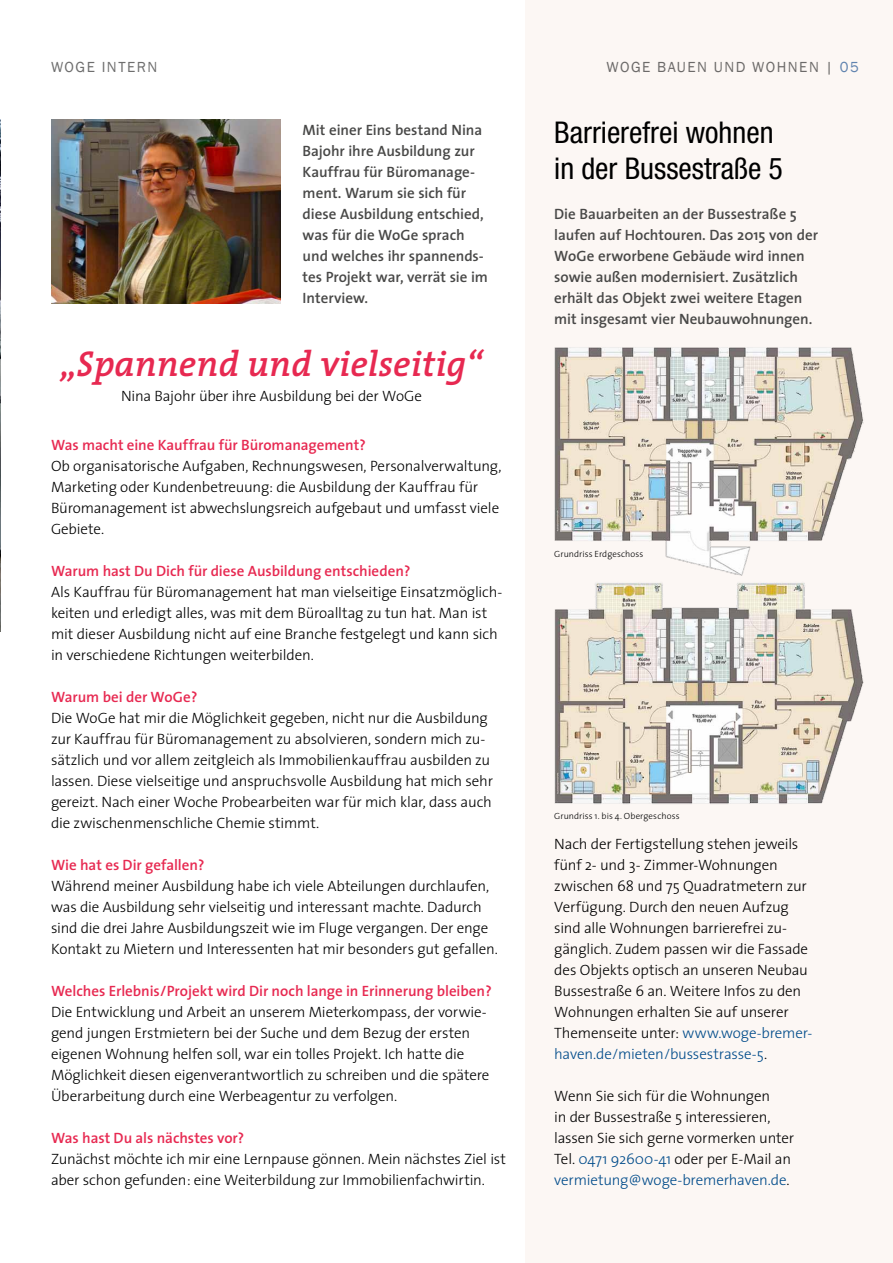
<style>
.page{position:relative;width:893px;height:1263px;background:#fff}
.page>*{position:absolute;margin:0;border:0;box-sizing:border-box;transform-origin:0 0}
.t1{font:italic 600 36px "The Serif";color:#e72951}
.t2{font:condensed 30px/36px "Helvetica Neue";color:#000}
.t3{font:300 15px/21px "The Sans";letter-spacing:-.01em;color:#000}
.t4{font:600 15px/21px "The Sans";letter-spacing:-.005em;color:#484847}
.t5{font:600 15px "The Sans";letter-spacing:-.005em;color:#e72951}
.t6{font:15px "Franklin Gothic";letter-spacing:.1em;color:#6e6e6e}
.t7{font:300 9px "The Sans";letter-spacing:.01em;color:#000}
.s1{color:#6288b7}
.s2{color:#004b8a}
</style>
<div class="page">
<div style="left:525px;top:0;width:368px;height:1263px;background:#fcf7f4"></div>
<img style="left:0;top:119px;width:1px;height:512px">
<img style="left:51px;top:119px;width:230px;height:184px">
<img style="left:554px;top:347px;width:310px;height:229px">
<img style="left:554px;top:583px;width:310px;height:221px">
<p class="t6" style="left:51px;top:58px;width:108px">WOGE INTERN</p>
<p class="t4" style="left:303px;top:119px;width:187px">Mit einer Eins bestand Nina<br>Bajohr ihre Ausbildung zur<br>Kauffrau für Büromanage&shy;ment. Warum sie sich für diese Ausbildung entschied, was für die WoGe sprach und welches ihr spannends&shy;tes Projekt war, verrät sie im<br>Interview.</p>
<h1 class="t1" style="left:61px;top:333px;width:423px">„Spannend und vielseitig“</h1>
<p class="t3" style="left:121px;top:385px;width:303px">Nina Bajohr über ihre Ausbildung bei der WoGe</p>
<p class="t5" style="left:51px;top:432px;width:316px">Was macht eine Kauffrau für Büromanagement?</p>
<p class="t3" style="left:51px;top:455px;width:452px">Ob organisatorische Aufgaben, Rechnungswesen, Personalverwaltung, Marketing oder Kundenbetreuung: die Ausbildung der Kauffrau für Büromanagement ist abwechslungsreich aufgebaut und umfasst viele Gebiete.</p>
<p class="t5" style="left:51px;top:558px;width:361px">Warum hast Du Dich für diese Ausbildung entschieden?</p>
<p class="t3" style="left:51px;top:581px;width:453px">Als Kauffrau für Büromanagement hat man vielseitige Einsatzmöglich&shy;keiten und erledigt alles, was mit dem Büroalltag zu tun hat. Man ist mit dieser Ausbildung nicht auf eine Branche festgelegt und kann sich in verschiedene Richtungen weiterbilden.</p>
<p class="t5" style="left:51px;top:684px;width:148px">Warum bei der WoGe?</p>
<p class="t3" style="left:51px;top:707px;width:443px">Die WoGe hat mir die Möglichkeit gegeben, nicht nur die Ausbildung zur Kauffrau für Büromanagement zu absolvieren, sondern mich zu&shy;sätzlich und vor allem zeitgleich als Immobilienkauffrau ausbilden zu lassen. Diese vielseitige und anspruchsvolle Ausbildung hat mich sehr gereizt. Nach einer Woche Probearbeiten war für mich klar, dass auch die zwischenmenschliche Chemie stimmt.</p>
<p class="t5" style="left:51px;top:852px;width:155px">Wie hat es Dir gefallen?</p>
<p class="t3" style="left:51px;top:875px;width:448px">Während meiner Ausbildung habe ich viele Abteilungen durchlaufen, was die Ausbildung sehr vielseitig und interessant machte. Dadurch sind die drei Jahre Ausbildungszeit wie im Fluge vergangen. Der enge Kontakt zu Mietern und Interessenten hat mir besonders gut gefallen.</p>
<p class="t5" style="left:51px;top:978px;width:442px">Welches Erlebnis/Projekt wird Dir noch lange in Erinnerung bleiben?</p>
<p class="t3" style="left:51px;top:1001px;width:440px">Die Entwicklung und Arbeit an unserem Mieterkompass, der vorwie&shy;gend jungen Erstmietern bei der Suche und dem Bezug der ersten eigenen Wohnung helfen soll, war ein tolles Projekt. Ich hatte die Möglichkeit diesen eigenverantwortlich zu schreiben und die spätere Überarbeitung durch eine Werbeagentur zu verfolgen.</p>
<p class="t5" style="left:51px;top:1125px;width:195px">Was hast Du als nächstes vor?</p>
<p class="t3" style="left:51px;top:1148px;width:456px">Zunächst möchte ich mir eine Lernpause gönnen. Mein nächstes Ziel ist aber schon gefunden: eine Weiterbildung zur Immobilienfachwirtin.</p>
<p class="t6" style="left:606px;top:58px;width:254px">WOGE BAUEN UND WOHNEN | <span class="s1">05</span></p>
<h2 class="t2" style="left:554px;top:114px;width:230px">Barrierefrei wohnen in der Bussestraße 5</h2>
<p class="t4" style="left:554px;top:203px;width:265px">Die Bauarbeiten an der Bussestraße 5 laufen auf Hochtouren. Das 2015 von der WoGe erworbene Gebäude wird innen sowie außen modernisiert. Zusätzlich erhält das Objekt zwei weitere Etagen mit insgesamt vier Neubauwohnungen.</p>
<p class="t7" style="left:554px;top:547px;width:91px">Grundriss Erdgeschoss</p>
<p class="t7" style="left:554px;top:808px;width:127px">Grundriss 1. bis 4. Obergeschoss</p>
<p class="t3" style="left:554px;top:833px;width:260px">Nach der Fertigstellung stehen jeweils fünf 2- und 3- Zimmer-Wohnungen zwischen 68 und 75 Quadratmetern zur Verfügung. Durch den neuen Aufzug sind alle Wohnungen barrierefrei zu&shy;gänglich. Zudem passen wir die Fassade des Objekts optisch an unseren Neubau Bussestraße 6 an. Weitere Infos zu den Wohnungen erhalten Sie auf unserer Themenseite unter: <span class="s2">www.woge-bremer&shy;haven.de/mieten/bussestrasse-5</span>.</p>
<p class="t3" style="left:554px;top:1085px;width:242px">Wenn Sie sich für die Wohnungen<br>in der Bussestraße 5 interessieren, lassen Sie sich gerne vormerken unter Tel. <span class="s2">0471 92600-41</span> oder per E-Mail an <span class="s2">vermietung@woge-bremerhaven.de</span>.</p>
</div>
